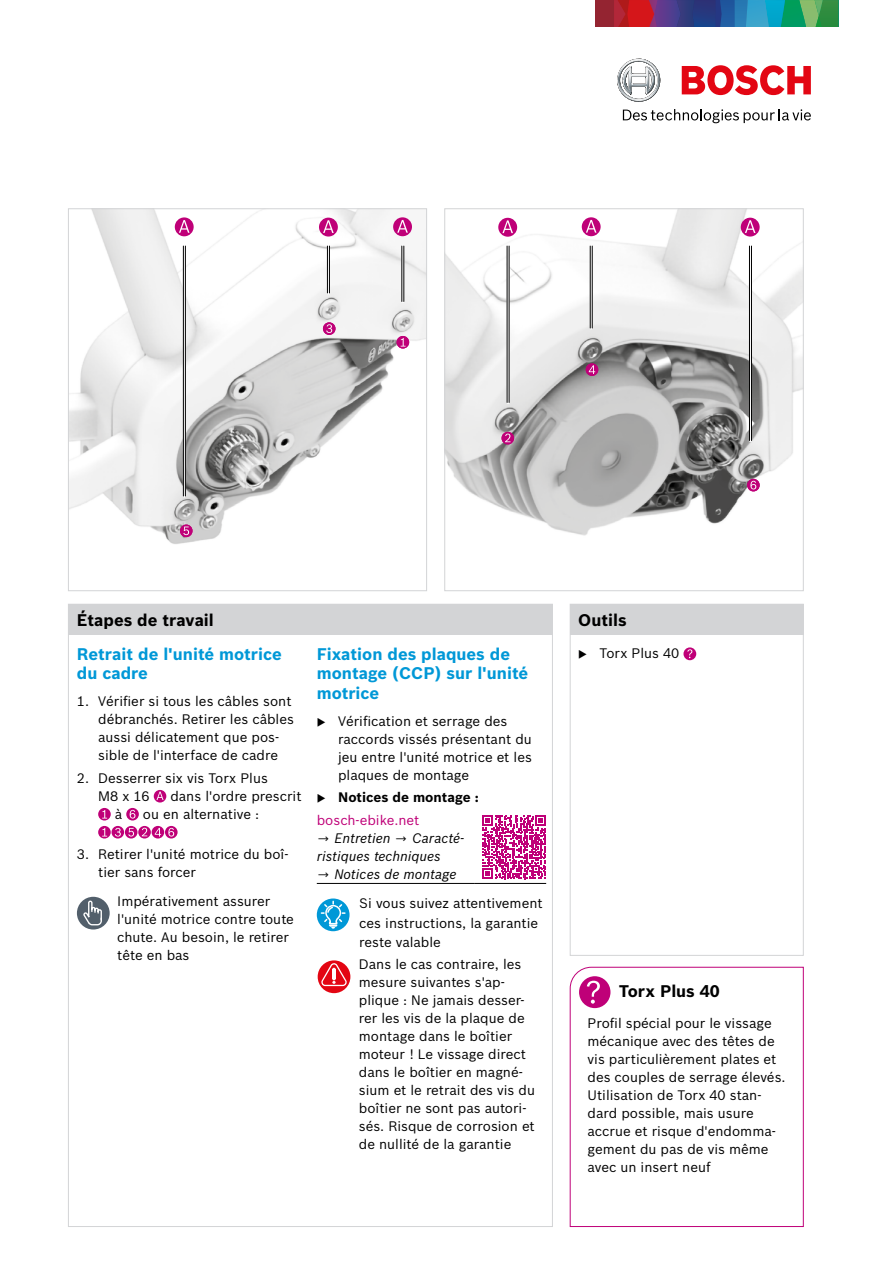
<style>
.page{position:relative;width:893px;height:1263px;background:#fff}
.page>*{position:absolute;margin:0;border:0;box-sizing:border-box;transform-origin:0 0}
.t1{font:700 16.5px/19.5px "Bosch Sans";color:#0098d7}
.t2{font:700 16.5px "Bosch Sans";color:#000}
.t3{font:13.5px/18px "Bosch Sans";color:#000}
.t4{font:italic 13.5px/18px "Bosch Sans";color:#000}
.t5{font:700 13.5px "Bosch Sans";color:#000}
.t6{font:13.5px "Bosch Sans";color:#bf0078}
.s1{font-style:normal}
.s2{font-style:italic}
</style>
<div class="page">
<svg style="left:595px;top:0;width:243px;height:27px;background:#505f72"></svg>
<svg style="left:617px;top:59px;width:43px;height:43px"></svg>
<svg style="left:623px;top:109px;width:188px;height:14px"></svg>
<svg style="left:682px;top:65px;width:129px;height:30px"></svg>
<img style="left:446px;top:210px;width:356px;height:326px">
<div style="left:444px;top:208px;width:360px;height:383px;border:1px solid #d3d4d6"></div>
<img style="left:70px;top:210px;width:355px;height:334px">
<div style="left:68px;top:208px;width:359px;height:383px;border:1px solid #d3d4d6"></div>
<div style="left:68px;top:604px;width:484px;height:31px;background:#d3d4d6"></div>
<div style="left:570px;top:604px;width:234px;height:352px;border:1px solid #d3d4d6"></div>
<div style="left:570px;top:604px;width:234px;height:31px;background:#d3d4d6"></div>
<svg style="left:175px;top:217px;width:19px;height:19px"></svg>
<svg style="left:179px;top:220px;width:10px;height:13px"></svg>
<svg style="left:741px;top:218px;width:19px;height:19px"></svg>
<svg style="left:745px;top:220px;width:10px;height:13px"></svg>
<svg style="left:319px;top:218px;width:19px;height:19px"></svg>
<svg style="left:323px;top:220px;width:11px;height:13px"></svg>
<svg style="left:582px;top:217px;width:19px;height:19px"></svg>
<svg style="left:586px;top:220px;width:10px;height:13px"></svg>
<svg style="left:393px;top:217px;width:19px;height:19px"></svg>
<svg style="left:397px;top:220px;width:11px;height:13px"></svg>
<svg style="left:498px;top:218px;width:19px;height:19px"></svg>
<svg style="left:502px;top:220px;width:11px;height:13px"></svg>
<hr style="left:183px;top:246px;width:3px;height:250px;background:#fff">
<hr style="left:185px;top:246px;width:1px;height:250px;background:#000">
<hr style="left:183px;top:246px;width:1px;height:250px;background:#000">
<hr style="left:749px;top:246px;width:3px;height:194px;background:#fff">
<hr style="left:751px;top:246px;width:1px;height:194px;background:#000">
<hr style="left:749px;top:246px;width:1px;height:194px;background:#000">
<hr style="left:327px;top:246px;width:3px;height:47px;background:#fff">
<hr style="left:329px;top:246px;width:1px;height:47px;background:#000">
<hr style="left:327px;top:246px;width:1px;height:47px;background:#000">
<hr style="left:590px;top:246px;width:3px;height:82px;background:#fff">
<hr style="left:592px;top:246px;width:1px;height:82px;background:#000">
<hr style="left:590px;top:246px;width:1px;height:82px;background:#000">
<hr style="left:401px;top:246px;width:3px;height:55px;background:#fff">
<hr style="left:403px;top:246px;width:1px;height:55px;background:#000">
<hr style="left:401px;top:246px;width:1px;height:55px;background:#000">
<hr style="left:507px;top:246px;width:3px;height:156px;background:#fff">
<hr style="left:509px;top:246px;width:1px;height:156px;background:#000">
<hr style="left:507px;top:246px;width:1px;height:156px;background:#000">
<svg style="left:569px;top:966px;width:235px;height:261px"></svg>
<div style="left:579px;top:976px;width:31px;height:32px;background:#bf0078;border-radius:50%"></div>
<svg style="left:587px;top:981px;width:13px;height:23px"></svg>
<svg style="left:501px;top:432px;width:13px;height:12px"></svg>
<svg style="left:505px;top:434px;width:5px;height:8px"></svg>
<svg style="left:747px;top:479px;width:13px;height:12px"></svg>
<svg style="left:750px;top:481px;width:6px;height:8px"></svg>
<div style="left:586px;top:363px;width:12px;height:13px;background:#bf0078;border-radius:50%"></div>
<svg style="left:589px;top:365px;width:6px;height:9px"></svg>
<svg style="left:180px;top:524px;width:13px;height:13px"></svg>
<svg style="left:183px;top:526px;width:6px;height:9px"></svg>
<svg style="left:323px;top:322px;width:12px;height:13px"></svg>
<svg style="left:326px;top:324px;width:6px;height:9px"></svg>
<div style="left:397px;top:336px;width:12px;height:13px;background:#bf0078;border-radius:50%"></div>
<svg style="left:401px;top:338px;width:5px;height:9px"></svg>
<div style="left:154px;top:790px;width:12px;height:12px;background:#bf0078;border-radius:50%"></div>
<svg style="left:157px;top:791px;width:7px;height:9px"></svg>
<svg style="left:98px;top:808px;width:13px;height:12px"></svg>
<svg style="left:102px;top:810px;width:5px;height:8px"></svg>
<svg style="left:126px;top:808px;width:13px;height:12px"></svg>
<svg style="left:130px;top:810px;width:5px;height:8px"></svg>
<svg style="left:98px;top:826px;width:13px;height:12px"></svg>
<svg style="left:102px;top:828px;width:5px;height:8px"></svg>
<svg style="left:112px;top:826px;width:12px;height:12px"></svg>
<svg style="left:115px;top:828px;width:6px;height:8px"></svg>
<svg style="left:125px;top:826px;width:12px;height:12px"></svg>
<svg style="left:128px;top:828px;width:6px;height:8px"></svg>
<svg style="left:138px;top:826px;width:13px;height:12px"></svg>
<svg style="left:142px;top:828px;width:5px;height:8px"></svg>
<svg style="left:152px;top:826px;width:12px;height:12px"></svg>
<svg style="left:155px;top:828px;width:6px;height:8px"></svg>
<svg style="left:165px;top:826px;width:13px;height:12px"></svg>
<svg style="left:168px;top:828px;width:6px;height:8px"></svg>
<div style="left:77px;top:897px;width:33px;height:32px;background:#525f6b;border-radius:50%"></div>
<svg style="left:83px;top:900px;width:19px;height:26px"></svg>
<hr style="left:317px;top:883px;width:157px;height:1px;background:#000">
<hr style="left:474px;top:883px;width:72px;height:1px;background:#000">
<svg style="left:482px;top:815px;width:64px;height:64px"></svg>
<svg style="left:317px;top:898px;width:33px;height:33px"></svg>
<svg style="left:320px;top:900px;width:26px;height:30px"></svg>
<div style="left:318px;top:960px;width:32px;height:33px;background:#e30613;border-radius:50%"></div>
<svg style="left:321px;top:963px;width:26px;height:24px"></svg>
<svg style="left:683px;top:647px;width:13px;height:13px"></svg>
<svg style="left:687px;top:649px;width:5px;height:9px"></svg>
<p class="t2" style="left:77px;top:607px;width:138px">Étapes de travail</p>
<p class="t2" style="left:578px;top:607px;width:50px">Outils</p>
<p class="t1" style="left:77px;top:643px;width:206px">Retrait de l'unité motrice du cadre</p>
<p class="t3" style="left:98px;top:691px;width:197px;text-indent:-21px">1. Vérifier si tous les câbles sont débranchés. Retirer les câbles aussi délicatement que pos&shy;sible de l'interface de cadre</p>
<p class="t3" style="left:98px;top:768px;width:171px;text-indent:-21px">2. Desserrer six vis Torx Plus<br>M8 x 16</p>
<p class="t3" style="left:170px;top:786px;width:133px">dans l'ordre prescrit</p>
<p class="t3" style="left:115px;top:804px;width:9px">à</p>
<p class="t3" style="left:143px;top:804px;width:118px">ou en alternative :</p>
<p class="t3" style="left:98px;top:844px;width:192px;text-indent:-21px">3. Retirer l'unité motrice du boî&shy;tier sans forcer</p>
<p class="t3" style="left:117px;top:892px;width:178px">Impérativement assurer l'unité motrice contre toute chute. Au besoin, le retirer tête en bas</p>
<p class="t1" style="left:317px;top:643px;width:213px">Fixation des plaques de montage (CCP) sur l'unité motrice</p>
<p class="t3" style="left:338px;top:711px;width:195px">Vérification et serrage des raccords vissés présentant du jeu entre l'unité motrice et les plaques de montage</p>
<p class="t5" style="left:338px;top:787px;width:142px">Notices de montage :</p>
<p class="t6" style="left:317px;top:810px;width:104px">bosch-ebike.net</p>
<p class="t4" style="left:317px;top:828px;width:149px"><span class="s1">→</span> Entretien <span class="s1">→</span> Caracté&shy;ristiques techniques</p>
<p class="t3" style="left:359px;top:859px;width:185px;line-height:29.1px;text-indent:-43px">→ <span class="s2">Notices de montage<br></span>Si vous suivez attentivement</p>
<p class="t3" style="left:359px;top:912px;width:180px;line-height:19.5px">ces instructions, la garantie reste valable</p>
<p class="t3" style="left:359px;top:954px;width:178px">Dans le cas contraire, les mesure suivantes s'ap&shy;plique : Ne jamais desser&shy;rer les vis de la plaque de montage dans le boîtier moteur ! Le vissage direct dans le boîtier en magné&shy;sium et le retrait des vis du boîtier ne sont pas autori&shy;sés. Risque de corrosion et de nullité de la garantie</p>
<p class="t3" style="left:600px;top:644px;width:81px">Torx Plus 40</p>
<p class="t2" style="left:619px;top:979px;width:102px">Torx Plus 40</p>
<p class="t3" style="left:588px;top:1013px;width:200px">Profil spécial pour le vissage mécanique avec des têtes de vis particulièrement plates et des couples de serrage élevés.<br>Utilisation de Torx 40 stan&shy;dard possible, mais usure accrue et risque d'endomma&shy;gement du pas de vis même avec un insert neuf</p>
</div>
